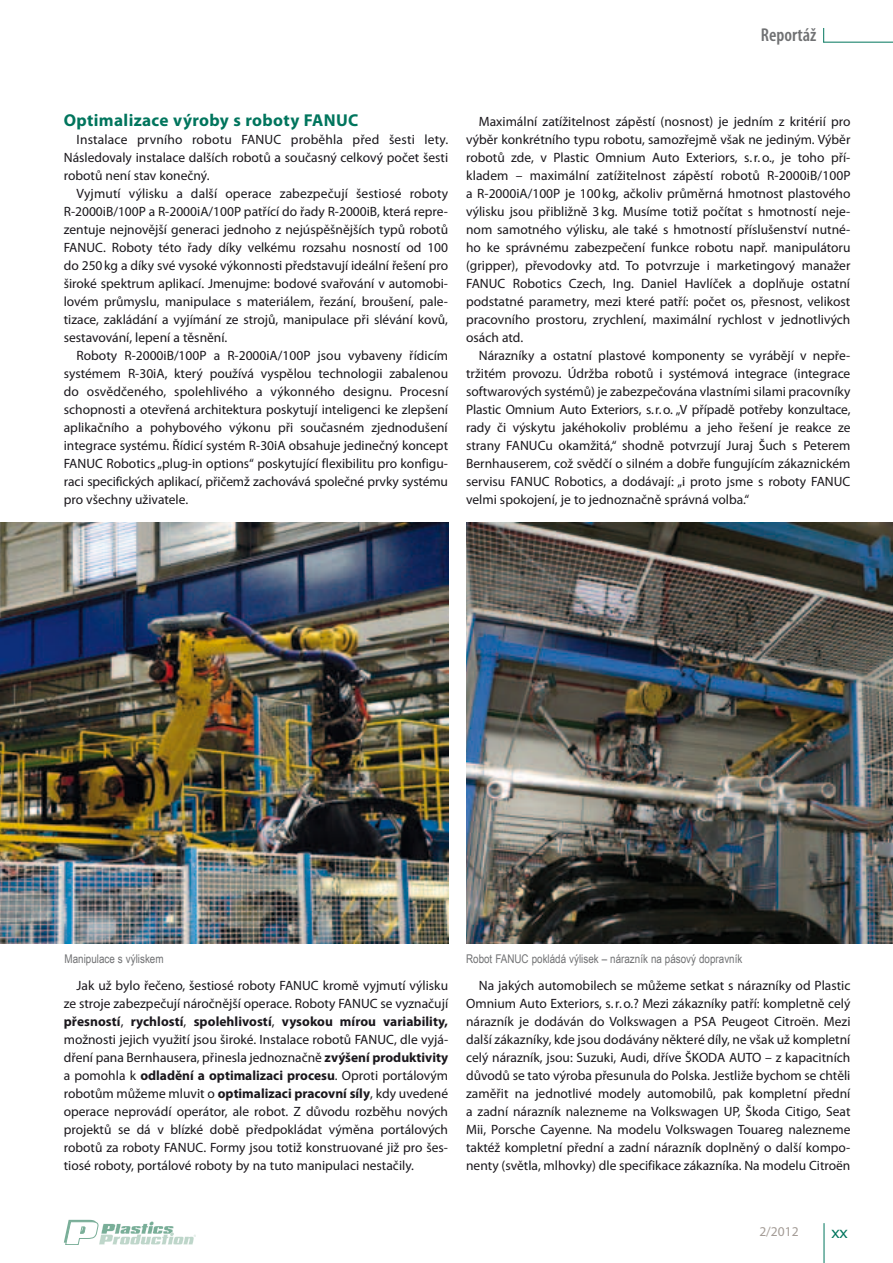
<style>
.page{position:relative;width:893px;height:1263px;background:#fff}
.page>*{position:absolute;margin:0;border:0;box-sizing:border-box;transform-origin:0 0}
.t1{font:600 condensed 18.6px "Myriad Pro";color:#707173}
.t2{font:700 17.25px "Myriad Pro";letter-spacing:.02em;color:#00755d}
.t3{font:15px "Verdana";color:#00755d}
.t4{font:13.5px/18px "Myriad Pro";color:#1a171c;text-align:justify}
.t5{font:13.5px "Myriad Pro";color:#a49c96}
.t6{font:12px "Arial Narrow";color:#707173}
.s1{font-weight:700}
</style>
<div class="page">
<hr style="left:824px;top:1223px;width:1px;height:40px;background:#00755c">
<svg style="left:64px;top:1220px;width:132px;height:25px"></svg>
<hr style="left:823px;top:42px;width:70px;height:1px;background:#00755c">
<svg style="left:823px;top:28px;width:1px;height:14px"></svg>
<img style="left:0;top:522px;width:448px;height:421px">
<img style="left:466px;top:522px;width:427px;height:421px">
<h1 class="t1" style="left:761px;top:25px;width:57px">Reportáž</h1>
<p class="t2" style="left:64px;top:109px;width:296px">Optimalizace výroby s roboty FANUC</p>
<p class="t4" style="left:64px;top:130px;width:386px;text-indent:13px">Instalace prvního robotu FANUC proběhla před šesti lety.<br>Následovaly instalace dalších robotů a současný celkový počet šesti robotů není stav konečný.</p>
<p class="t4" style="left:64px;top:184px;width:386px;text-indent:13px">Vyjmutí výlisku a další operace zabezpečují šestiosé roboty R-2000iB/100P a R-2000iA/100P patřící do řady R-2000iB, která repre&shy;zentuje nejnovější generaci jednoho z nejúspěšnějších typů robotů FANUC. Roboty této řady díky velkému rozsahu nosností od 100 do 250kg a díky své vysoké výkonnosti představují ideální řešení pro široké spektrum aplikací. Jmenujme: bodové svařování v automobi&shy;lovém průmyslu, manipulace s materiálem, řezání, broušení, pale&shy;tizace, zakládání a vyjímání ze strojů, manipulace při slévání kovů, sestavování, lepení a těsnění.</p>
<p class="t4" style="left:64px;top:346px;width:386px;text-indent:13px">Roboty R-2000iB/100P a R-2000iA/100P jsou vybaveny řídicím systémem R-30iA, který používá vyspělou technologii zabalenou do osvědčeného, spolehlivého a výkonného designu. Procesní schopnosti a otevřená architektura poskytují inteligenci ke zlepšení aplikačního a pohybového výkonu při současném zjednodušení integrace systému. Řídicí systém R-30iA obsahuje jedinečný koncept FANUC Robotics „plug-in options“ poskytující flexibilitu pro konfigu&shy;raci specifických aplikací, přičemž zachovává společné prvky systému pro všechny uživatele.</p>
<p class="t4" style="left:466px;top:112px;width:386px;text-indent:13px">Maximální zatížitelnost zápěstí (nosnost) je jedním z kritérií pro výběr konkrétního typu robotu, samozřejmě však ne jediným. Výběr robotů zde, v Plastic Omnium Auto Exteriors, s.r.o., je toho pří&shy;kladem – maximální zatížitelnost zápěstí robotů R-2000iB/100P a R-2000iA/100P je 100kg, ačkoliv průměrná hmotnost plastového výlisku jsou přibližně 3kg. Musíme totiž počítat s hmotností neje&shy;nom samotného výlisku, ale také s hmotností příslušenství nutné&shy;ho ke správnému zabezpečení funkce robotu např. manipulátoru (gripper), převodovky atd. To potvrzuje i marketingový manažer FANUC Robotics Czech, Ing. Daniel Havlíček a doplňuje ostatní podstatné parametry, mezi které patří: počet os, přesnost, velikost pracovního prostoru, zrychlení, maximální rychlost v jednotlivých osách atd.</p>
<p class="t4" style="left:466px;top:346px;width:386px;text-indent:13px">Nárazníky a ostatní plastové komponenty se vyrábějí v nepře&shy;tržitém provozu. Údržba robotů i systémová integrace (integrace softwarových systémů) je zabezpečována vlastními silami pracovníky Plastic Omnium Auto Exteriors, s.r.o. „V případě potřeby konzultace, rady či výskytu jakéhokoliv problému a jeho řešení je reakce ze strany FANUCu okamžitá,“ shodně potvrzují Juraj Šuch s Peterem Bernhauserem, což svědčí o silném a dobře fungujícím zákaznickém servisu FANUC Robotics, a dodávají: „i proto jsme s roboty FANUC velmi spokojení, je to jednoznačně správná volba.“</p>
<p class="t6" style="left:65px;top:950px;width:100px">Manipulace s výliskem</p>
<p class="t6" style="left:466px;top:950px;width:278px">Robot FANUC pokládá výlisek – nárazník na pásový dopravník</p>
<p class="t4" style="left:64px;top:976px;width:386px;text-indent:13px">Jak už bylo řečeno, šestiosé roboty FANUC kromě vyjmutí výlisku ze stroje zabezpečují náročnější operace. Roboty FANUC se vyznačují <span class="s1">přesností</span>, <span class="s1">rychlostí</span>, <span class="s1">spolehlivostí</span>, <span class="s1">vysokou mírou variability, </span>možnosti jejich využití jsou široké. Instalace robotů FANUC, dle vyjá&shy;dření pana Bernhausera, přinesla jednoznačně <span class="s1">zvýšení produktivity </span>a pomohla k <span class="s1">odladění a optimalizaci procesu</span>. Oproti portálovým robotům můžeme mluvit o <span class="s1">optimalizaci pracovní síly</span>, kdy uvedené operace neprovádí operátor, ale robot. Z důvodu rozběhu nových projektů se dá v blízké době předpokládat výměna portálových robotů za roboty FANUC. Formy jsou totiž konstruované již pro šes&shy;tiosé roboty, portálové roboty by na tuto manipulaci nestačily.</p>
<p class="t4" style="left:466px;top:976px;width:386px;text-indent:13px">Na jakých automobilech se můžeme setkat s nárazníky od Plastic Omnium Auto Exteriors, s.r.o.? Mezi zákazníky patří: kompletně celý nárazník je dodáván do Volkswagen a PSA Peugeot Citroën. Mezi další zákazníky, kde jsou dodávány některé díly, ne však už kompletní celý nárazník, jsou: Suzuki, Audi, dříve ŠKODA AUTO – z kapacitních důvodů se tato výroba přesunula do Polska. Jestliže bychom se chtěli zaměřit na jednotlivé modely automobilů, pak kompletní přední a zadní nárazník nalezneme na Volkswagen UP, Škoda Citigo, Seat Mii, Porsche Cayenne. Na modelu Volkswagen Touareg nalezneme taktéž kompletní přední a zadní nárazník doplněný o další kompo&shy;nenty (světla, mlhovky) dle specifikace zákazníka. Na modelu Citroën</p>
<p class="t5" style="left:759px;top:1223px;width:41px">2/2012</p>
<p class="t3" style="left:831px;top:1222px;width:19px">xx</p>
</div>
